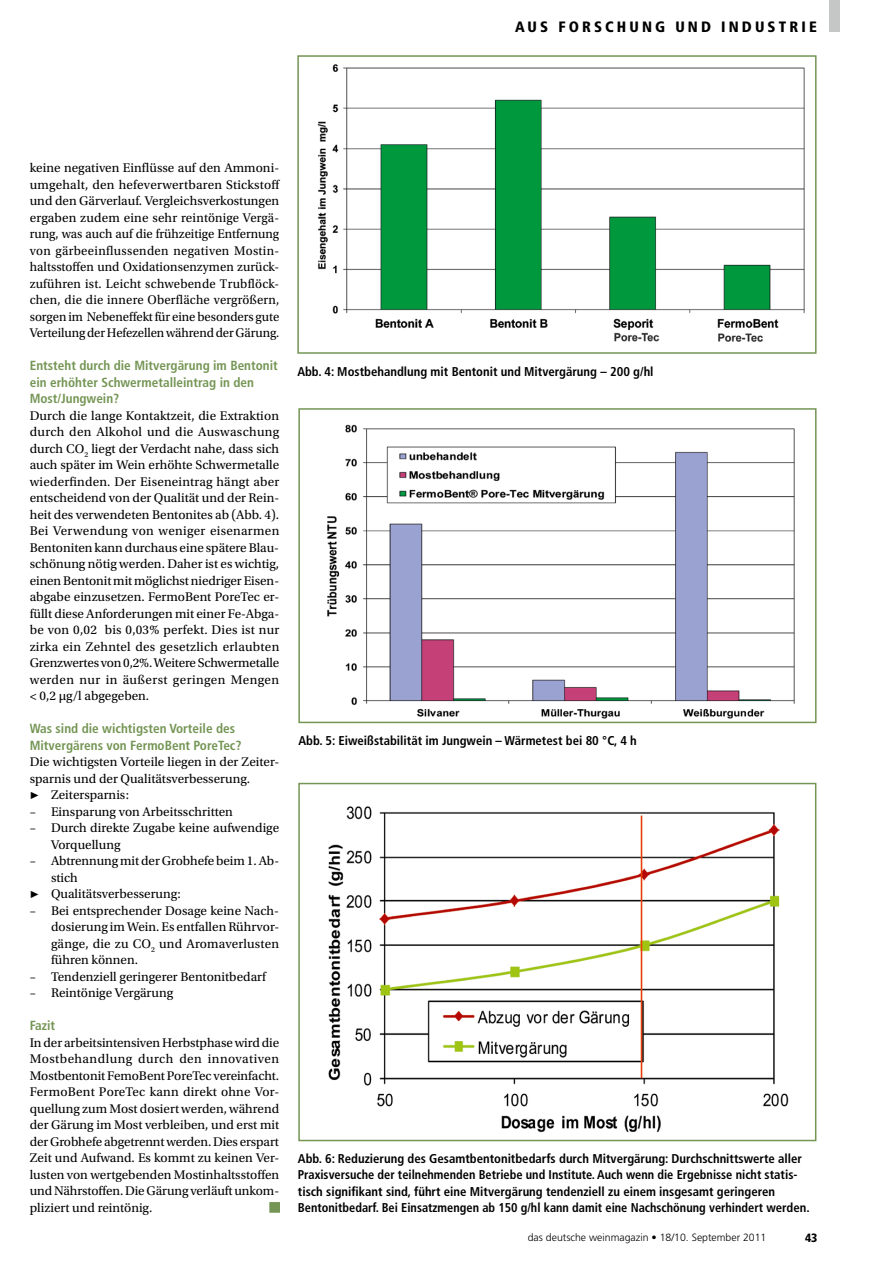
<style>
.page{position:relative;width:893px;height:1263px;background:#fff}
.page>*{position:absolute;margin:0;border:0;box-sizing:border-box;transform-origin:0 0}
.t1{font:900 condensed 15px "Frutiger LT Std";letter-spacing:.21em;color:#000}
.t2{font:13.2px/16.5px "Utopia Std";color:#000;text-align:justify}
.t3{font:700 condensed 13.2px/16.5px "Frutiger LT Std";color:#749554}
.t4{font:700 condensed 12.75px/16.5px "Frutiger LT Std";color:#000}
.t5{font:900 condensed 12px "Frutiger LT Std";color:#000}
.t6{font:300 10.5px "Frutiger LT Std";color:#000}
</style>
<div class="page">
<img style="left:328px;top:806px;width:461px;height:327px">
<img style="left:317px;top:64px;width:488px;height:278px">
<div style="left:269px;top:1202px;width:11px;height:11px;background:#749554;border:2px solid #749554"></div>
<div style="left:297px;top:55px;width:519px;height:299px;border:2px solid #749554"></div>
<img style="left:327px;top:424px;width:468px;height:295px">
<div style="left:298px;top:408px;width:518px;height:315px;border:2px solid #749554"></div>
<div style="left:298px;top:783px;width:518px;height:358px;border:2px solid #749554"></div>
<div style="left:829px;top:0;width:11px;height:32px;background:#c5c6c6"></div>
<p class="t1" style="left:515px;top:18px;width:303px">AUS FORSCHUNG UND INDUSTRI E</p>
<p class="t2" style="left:30px;top:160px;width:252px">keine negativen Einflüsse auf den Ammoni&shy;umgehalt, den hefeverwertbaren Stickstoff und den Gärverlauf. Vergleichsverkostungen ergaben zudem eine sehr reintönige Vergä&shy;rung, was auch auf die frühzeitige Entfernung von gärbeeinflussenden negativen Mostin&shy;haltsstoffen und Oxidationsenzymen zurück&shy;zuführen ist. Leicht schwebende Trubflöck&shy;chen, die die innere Oberfläche vergrößern, sorgen im Nebeneffekt für eine besonders gute Verteilung der Hefezellen während der Gärung.</p>
<p class="t3" style="left:30px;top:357px;width:250px">Entsteht durch die Mitvergärung im Bentonit ein erhöhter Schwermetalleintrag in den<br>Most/Jungwein?</p>
<p class="t2" style="left:30px;top:407px;width:251px">Durch die lange Kontaktzeit, die Extraktion durch den Alkohol und die Auswaschung durch CO<sub>2</sub> liegt der Verdacht nahe, dass sich auch später im Wein erhöhte Schwermetalle wiederfinden. Der Eiseneintrag hängt aber entscheidend von der Qualität und der Rein&shy;heit des verwendeten Bentonites ab (Abb. 4).<br>Bei Verwendung von weniger eisenarmen Bentoniten kann durchaus eine spätere Blau&shy;schönung nötig werden. Daher ist es wichtig, einen Bentonit mit möglichst niedriger Eisen&shy;abgabe einzusetzen. FermoBent PoreTec er&shy;füllt diese Anforderungen mit einer Fe-Abga&shy;be von 0,02 bis 0,03% perfekt. Dies ist nur zirka ein Zehntel des gesetzlich erlaubten Grenzwertes von 0,2%. Weitere Schwermetalle werden nur in äußerst geringen Mengen &lt; 0,2 µg/l abgegeben.</p>
<p class="t3" style="left:30px;top:720px;width:213px">Was sind die wichtigsten Vorteile des<br>Mitvergärens von FermoBent PoreTec?</p>
<p class="t2" style="left:30px;top:754px;width:251px;text-align:left">Die wichtigsten Vorteile liegen in der Zeiter&shy;sparnis und der Qualitätsverbesserung.<br>▶ Zeitersparnis:</p>
<p class="t2" style="left:30px;top:803px;width:205px">– Einsparung von Arbeitsschritten</p>
<p class="t2" style="left:51px;top:820px;width:230px;text-indent:-21px">– Durch direkte Zugabe keine aufwendige<br>Vorquellung</p>
<p class="t2" style="left:30px;top:853px;width:251px">– Abtrennung mit der Grobhefe beim 1. Ab-</p>
<p class="t2" style="left:51px;top:869px;width:28px">stich</p>
<p class="t2" style="left:30px;top:886px;width:152px">▶ Qualitätsverbesserung:</p>
<p class="t2" style="left:51px;top:902px;width:230px;text-indent:-21px">– Bei entsprechender Dosage keine Nach&shy;dosierung im Wein. Es entfallen Rührvor&shy;gänge, die zu CO<sub>2</sub> und Aromaverlusten führen können.</p>
<p class="t2" style="left:30px;top:968px;width:238px">– Tendenziell geringerer Bentonitbedarf</p>
<p class="t2" style="left:30px;top:985px;width:145px">– Reintönige Vergärung</p>
<p class="t3" style="left:30px;top:1017px;width:27px">Fazit</p>
<p class="t2" style="left:30px;top:1034px;width:251px">In der arbeitsintensiven Herbstphase wird die Mostbehandlung durch den innovativen Mostbentonit FemoBent PoreTec vereinfacht.<br>FermoBent PoreTec kann direkt ohne Vor&shy;quellung zum Most dosiert werden, während der Gärung im Most verbleiben, und erst mit der Grobhefe abgetrennt werden. Dies erspart Zeit und Aufwand. Es kommt zu keinen Ver&shy;lusten von wertgebenden Mostinhaltsstoffen und Nährstoffen. Die Gärung verläuft unkom&shy;pliziert und reintönig.</p>
<p class="t4" style="left:297px;top:363px;width:358px">Abb. 4: Mostbehandlung mit Bentonit und Mitvergärung – 200 g/hl</p>
<p class="t4" style="left:298px;top:733px;width:340px">Abb. 5: Eiweißstabilität im Jungwein – Wärmetest bei 80 °C, 4 h</p>
<p class="t4" style="left:298px;top:1150px;width:513px">Abb. 6: Reduzierung des Gesamtbentonitbedarfs durch Mitvergärung: Durchschnittswerte aller Praxisversuche der teilnehmenden Betriebe und Institute. Auch wenn die Ergebnisse nicht statis&shy;tisch signifikant sind, führt eine Mitvergärung tendenziell zu einem insgesamt geringeren Bentonitbedarf. Bei Einsatzmengen ab 150 g/hl kann damit eine Nachschönung verhindert werden.</p>
<p class="t6" style="left:528px;top:1232px;width:240px">das deutsche weinmagazin • 18/10. September 2011</p>
<p class="t5" style="left:805px;top:1230px;width:14px">43</p>
</div>
